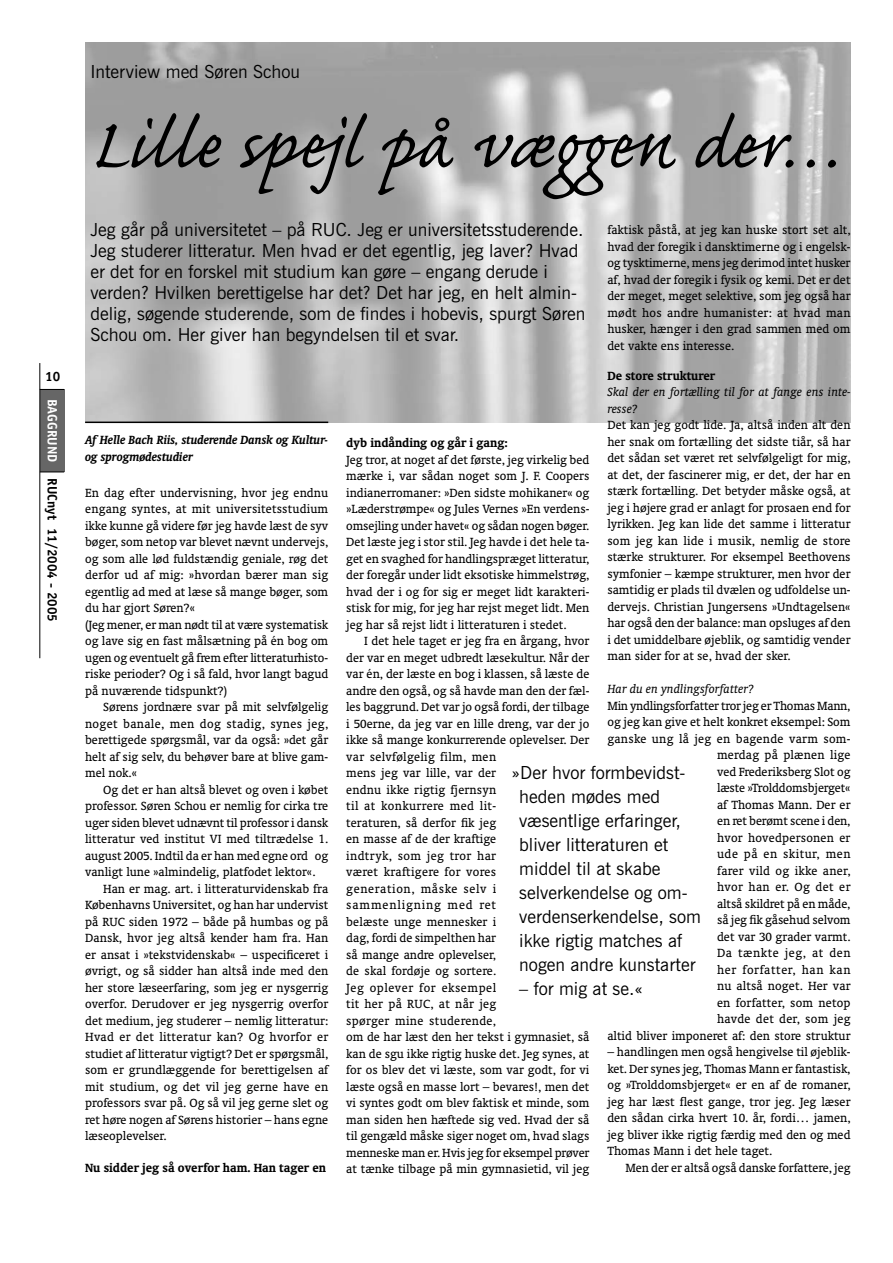
<style>
.page{position:relative;width:893px;height:1263px;background:#fff}
.page>*{position:absolute;margin:0;border:0;box-sizing:border-box;transform-origin:0 0}
.t1{font:90px "Caflisch Script Pro";color:#000}
.t2{font:18px/24px "News Gothic BT";color:#000}
.t3{font:13.5px/16.5px "Oranda BT";color:#000;text-align:justify}
.t4{font:700 13.5px "Oranda BT";color:#000}
.t5{font:italic 13.5px/16.5px "Oranda BT";color:#000}
.t6{font:italic 700 13.5px/16.5px "Oranda BT";color:#000}
.t7{font:13.5px "Oranda BT";letter-spacing:.02em;color:#000}
.t8{font:700 13.5px "Officina Sans";color:#000}
.s1{color:#fff}
</style>
<div class="page">
<div style="left:40px;top:389px;width:24px;height:83px;background:#666"></div>
<hr style="left:39px;top:363px;width:1px;height:295px;background:#000">
<svg style="left:40px;top:389px;width:24px;height:1px"></svg>
<svg style="left:40px;top:472px;width:24px;height:1px"></svg>
<img style="left:85px;top:43px;width:765px;height:379px">
<hr style="left:85px;top:422px;width:243px;height:1px;background:#000">
<p class="t8" style="left:45px;top:371px;width:17px">10</p>
<p class="t8" style="left:58px;top:399px;width:224px;rotate:90deg"><span class="s1">BAGGRUND</span> RUCnyt 11/2004 - 2005</p>
<h2 class="t2" style="left:90px;top:61px;width:211px">Interview med Søren Schou</h2>
<h1 class="t1" style="left:90px;top:83px;width:756px">Lille spejl på væggen der…</h1>
<p class="t2" style="left:90px;top:221px;width:497px;line-height:21px">Jeg går på universitetet – på RUC. Jeg er universitetsstuderende.<br>Jeg studerer litteratur. Men hvad er det egentlig, jeg laver? Hvad er det for en forskel mit studium kan gøre – engang derude i verden? Hvilken berettigelse har det? Det har jeg, en helt almin&shy;delig, søgende studerende, som de findes i hobevis, spurgt Søren Schou om. Her giver han begyndelsen til et svar.</p>
<p class="t3" style="left:607px;top:223px;width:245px">faktisk påstå, at jeg kan huske stort set alt, hvad der foregik i dansktimerne og i engelsk&shy;og tysktimerne, mens jeg derimod intet husker af, hvad der foregik i fysik og kemi. Det er det der meget, meget selektive, som jeg også har mødt hos andre humanister: at hvad man husker, hænger i den grad sammen med om det vakte ens interesse.</p>
<p class="t4" style="left:607px;top:370px;width:109px">De store strukturer</p>
<p class="t5" style="left:607px;top:385px;width:245px">Skal der en fortælling til for at fange ens inte&shy;resse?</p>
<p class="t3" style="left:607px;top:418px;width:245px">Det kan jeg godt lide. Ja, altså inden alt den her snak om fortælling det sidste tiår, så har det sådan set været ret selvfølgeligt for mig, at det, der fascinerer mig, er det, der har en stærk fortælling. Det betyder måske også, at jeg i højere grad er anlagt for prosaen end for lyrikken. Jeg kan lide det samme i litteratur som jeg kan lide i musik, nemlig de store stærke strukturer. For eksempel Beethovens symfonier – kæmpe strukturer, men hvor der samtidig er plads til dvælen og udfoldelse un&shy;dervejs. Christian Jungersens »Undtagelsen« har også den der balance: man opsluges af den i det umiddelbare øjeblik, og samtidig vender man sider for at se, hvad der sker.</p>
<p class="t5" style="left:607px;top:682px;width:148px">Har du en yndlingsforfatter?</p>
<p class="t3" style="left:607px;top:698px;width:245px;text-align:right">Min yndlingsforfatter tror jeg er Thomas Mann, og jeg kan give et helt konkret eksempel: Som ganske ung lå jeg en bagende varm som&shy;merdag på plænen lige<br>ved Frederiksberg Slot og<br>læste »Trolddomsbjerget«<br>af Thomas Mann. Der er<br>en ret berømt scene i den,<br>hvor hovedpersonen er<br>ude på en skitur, men<br>farer vild og ikke aner,<br>hvor han er. Og det er<br>altså skildret på en måde,<br>så jeg fik gåsehud selvom<br>det var 30 grader varmt.<br>Da tænkte jeg, at den<br>her forfatter, han kan<br>nu altså noget. Her var<br>en forfatter, som netop<br>havde det der, som jeg<br>altid bliver imponeret af: den store struktur</p>
<p class="t3" style="left:607px;top:1045px;width:245px">– handlingen men også hengivelse til øjeblik&shy;ket. Der synes jeg, Thomas Mann er fantastisk, og »Trolddomsbjerget« er en af de romaner, jeg har læst flest gange, tror jeg. Jeg læser den sådan cirka hvert 10. år, fordi… jamen, jeg bliver ikke rigtig færdig med den og med Thomas Mann i det hele taget.</p>
<p class="t3" style="left:625px;top:1160px;width:227px">Men der er altså også danske forfattere, jeg</p>
<p class="t6" style="left:85px;top:433px;width:244px">Af Helle Bach Riis, studerende Dansk og Kultur&shy;og sprogmødestudier</p>
<p class="t3" style="left:85px;top:485px;width:245px;text-align:left">En dag efter undervisning, hvor jeg endnu engang syntes, at mit universitetsstudium ikke kunne gå videre før jeg havde læst de syv bøger, som netop var blevet nævnt undervejs, og som alle lød fuldstændig geniale, røg det derfor ud af mig: »hvordan bærer man sig egentlig ad med at læse så mange bøger, som du har gjort Søren?«<br>(Jeg mener, er man nødt til at være systematisk og lave sig en fast målsætning på én bog om ugen og eventuelt gå frem efter litteraturhisto&shy;riske perioder? Og i så fald, hvor langt bagud på nuværende tidspunkt?)</p>
<p class="t3" style="left:85px;top:700px;width:245px;text-indent:18px">Sørens jordnære svar på mit selvfølgelig noget banale, men dog stadig, synes jeg, berettigede spørgsmål, var da også: »det går helt af sig selv, du behøver bare at blive gam&shy;mel nok.«</p>
<p class="t3" style="left:103px;top:782px;width:227px">Og det er han altså blevet og oven i købet</p>
<p class="t3" style="left:85px;top:799px;width:245px">professor. Søren Schou er nemlig for cirka tre</p>
<p class="t3" style="left:85px;top:815px;width:245px">uger siden blevet udnævnt til professor i dansk</p>
<p class="t3" style="left:85px;top:832px;width:245px">litteratur ved institut VI med tiltrædelse 1.</p>
<p class="t3" style="left:85px;top:848px;width:245px">august 2005. Indtil da er han med egne ord og</p>
<p class="t3" style="left:85px;top:865px;width:232px">vanligt lune »almindelig, platfodet lektor«.</p>
<p class="t3" style="left:103px;top:881px;width:227px">Han er mag. art. i litteraturvidenskab fra</p>
<p class="t3" style="left:85px;top:898px;width:245px">Københavns Universitet, og han har undervist</p>
<p class="t3" style="left:85px;top:914px;width:245px">på RUC siden 1972 – både på humbas og på</p>
<p class="t3" style="left:85px;top:931px;width:245px">Dansk, hvor jeg altså kender ham fra. Han</p>
<p class="t3" style="left:85px;top:947px;width:245px">er ansat i »tekstvidenskab« – uspecificeret i</p>
<p class="t3" style="left:85px;top:964px;width:245px">øvrigt, og så sidder han altså inde med den</p>
<p class="t3" style="left:85px;top:980px;width:245px">her store læseerfaring, som jeg er nysgerrig</p>
<p class="t3" style="left:85px;top:997px;width:245px">overfor. Derudover er jeg nysgerrig overfor</p>
<p class="t3" style="left:85px;top:1013px;width:245px">det medium, jeg studerer – nemlig litteratur:</p>
<p class="t7" style="left:85px;top:1031px;width:245px">Hvad er det litteratur kan? Og hvorfor er</p>
<p class="t3" style="left:85px;top:1046px;width:245px">studiet af litteratur vigtigt? Det er spørgsmål,</p>
<p class="t3" style="left:85px;top:1063px;width:245px">som er grundlæggende for berettigelsen af</p>
<p class="t3" style="left:85px;top:1079px;width:245px">mit studium, og det vil jeg gerne have en</p>
<p class="t3" style="left:85px;top:1096px;width:245px">professors svar på. Og så vil jeg gerne slet og</p>
<p class="t3" style="left:85px;top:1112px;width:245px">ret høre nogen af Sørens historier – hans egne</p>
<p class="t3" style="left:85px;top:1129px;width:83px">læseoplevelser.</p>
<p class="t4" style="left:85px;top:1162px;width:242px">Nu sidder jeg så overfor ham. Han tager en</p>
<p class="t4" style="left:346px;top:438px;width:163px">dyb indånding og går i gang:</p>
<p class="t3" style="left:346px;top:452px;width:245px">Jeg tror, at noget af det første, jeg virkelig bed mærke i, var sådan noget som J. F. Coopers indianerromaner: »Den sidste mohikaner« og »Læderstrømpe« og Jules Vernes »En verdens&shy;omsejling under havet« og sådan nogen bøger.<br>Det læste jeg i stor stil. Jeg havde i det hele ta&shy;get en svaghed for handlingspræget litteratur, der foregår under lidt eksotiske himmelstrøg, hvad der i og for sig er meget lidt karakteri&shy;stisk for mig, for jeg har rejst meget lidt. Men jeg har så rejst lidt i litteraturen i stedet.</p>
<p class="t3" style="left:346px;top:634px;width:245px;text-align:left;text-indent:18px">I det hele taget er jeg fra en årgang, hvor der var en meget udbredt læsekultur. Når der var én, der læste en bog i klassen, så læste de andre den også, og så havde man den der fæl&shy;les baggrund. Det var jo også fordi, der tilbage i 50erne, da jeg var en lille dreng, var der jo ikke så mange konkurrerende oplevelser. Der var selvfølgelig film, men<br>mens jeg var lille, var der<br>endnu ikke rigtig fjernsyn<br>til at konkurrere med lit-<br>teraturen, så derfor fik jeg<br>en masse af de der kraftige<br>indtryk, som jeg tror har<br>været kraftigere for vores<br>generation, måske selv i sammenligning med ret<br>belæste unge mennesker i<br>dag, fordi de simpelthen har<br>så mange andre oplevelser,<br>de skal fordøje og sortere.<br>Jeg oplever for eksempel<br>tit her på RUC, at når jeg<br>spørger mine studerende,<br>om de har læst den her tekst i gymnasiet, så kan de sgu ikke rigtig huske det. Jeg synes, at for os blev det vi læste, som var godt, for vi læste også en masse lort – bevares!, men det vi syntes godt om blev faktisk et minde, som man siden hen hæftede sig ved. Hvad der så til gengæld måske siger noget om, hvad slags menneske man er. Hvis jeg for eksempel prøver at tænke tilbage på min gymnasietid, vil jeg</p>
<h2 class="t2" style="left:519px;top:763px;width:183px;text-indent:-8px">»Der hvor formbevidst&shy;heden mødes med væsentlige erfaringer, bliver litteraturen et middel til at skabe selverkendelse og om&shy;verdenserkendelse, som ikke rigtig matches af nogen andre kunstarter</h2>
<h2 class="t2" style="left:519px;top:979px;width:126px">– for mig at se.«</h2>
</div>
